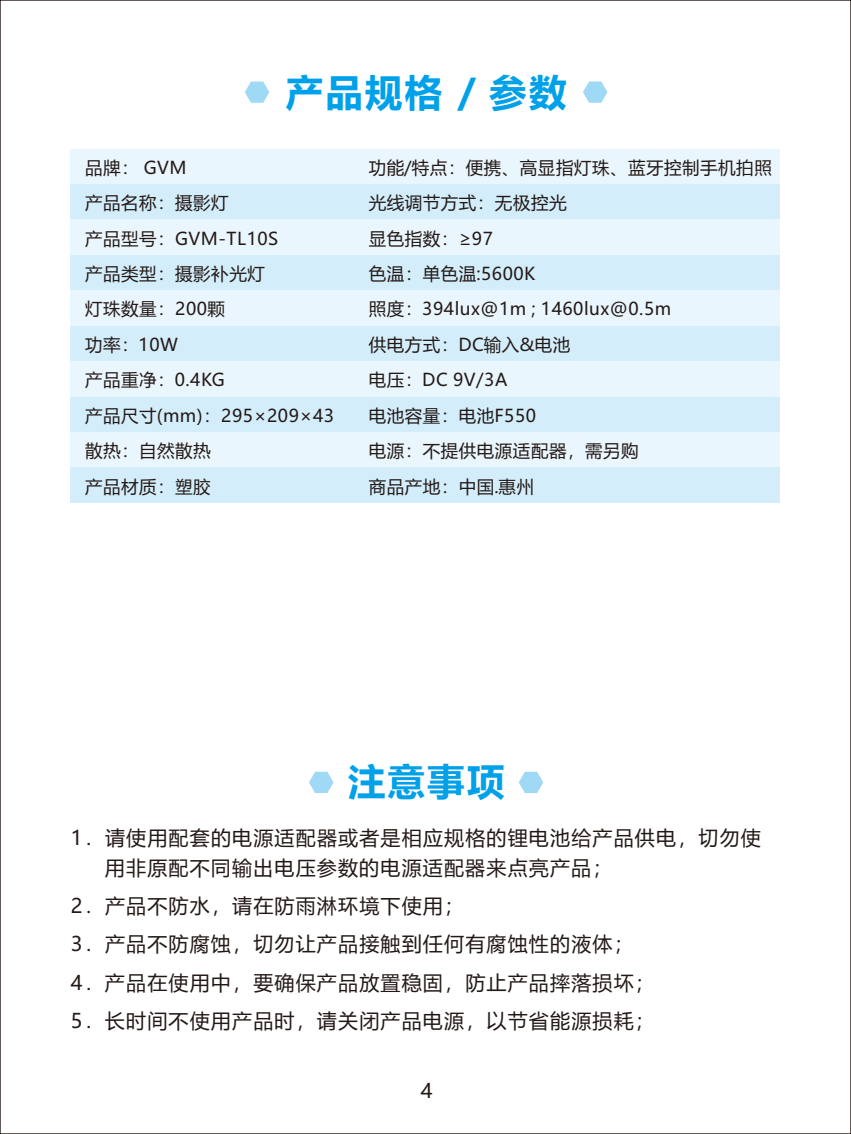
<style>
.page{position:relative;width:851px;height:1134px;background:#fff}
.page>*{position:absolute;margin:0;border:0;box-sizing:border-box;transform-origin:0 0}
.t1{font:700 37.5px "Microsoft Ya Hei";letter-spacing:.06em;color:#00a1e9}
.t2{font:20px/38px "Microsoft Ya Hei";letter-spacing:.06em;color:#231916}
.t3{font:17.5px/35.5px "Microsoft Ya Hei";letter-spacing:.03em;color:#231916}
</style>
<div class="page">
<div style="left:71px;top:149px;width:709px;height:35px;background:#eaf6fd"></div>
<div style="left:71px;top:184px;width:709px;height:36px;background:#d3edfb"></div>
<div style="left:71px;top:220px;width:709px;height:35px;background:#eaf6fd"></div>
<div style="left:71px;top:255px;width:709px;height:36px;background:#d3edfb"></div>
<div style="left:71px;top:291px;width:709px;height:35px;background:#eaf6fd"></div>
<div style="left:71px;top:326px;width:709px;height:35px;background:#d3edfb"></div>
<div style="left:71px;top:361px;width:709px;height:36px;background:#eaf6fd"></div>
<div style="left:71px;top:397px;width:709px;height:35px;background:#d3edfb"></div>
<div style="left:71px;top:432px;width:709px;height:36px;background:#eaf6fd"></div>
<div style="left:71px;top:468px;width:709px;height:35px;background:#d3edfb"></div>
<svg style="left:245px;top:82px;width:24px;height:21px"></svg>
<svg style="left:309px;top:772px;width:24px;height:21px"></svg>
<svg style="left:518px;top:772px;width:25px;height:21px"></svg>
<svg style="left:583px;top:82px;width:24px;height:21px"></svg>
<h1 class="t1" style="left:285px;top:76px;width:282px">产品规格 / 参数</h1>
<p class="t3" style="left:85px;top:151px;width:250px">品牌： GVM<br>产品名称：摄影灯<br>产品型号：GVM-TL10S<br>产品类型：摄影补光灯<br>灯珠数量：200颗<br>功率：10W<br>产品重净：0.4KG<br>产品尺寸(mm)：295×209×43散热：自然散热<br>产品材质：塑胶</p>
<p class="t3" style="left:368px;top:151px;width:404px">功能/特点：便携、高显指灯珠、蓝牙控制手机拍照光线调节方式：无极控光<br>显色指数：≥97<br>色温：单色温:5600K<br>照度：394lux@1m ; 1460lux@0.5m<br>供电方式：DC输入&amp;电池<br>电压：DC 9V/3A<br>电池容量：电池F550<br>电源：不提供电源适配器，需另购<br>商品产地：中国.惠州</p>
<h1 class="t1" style="left:347px;top:765px;width:158px">注意事项</h1>
<p class="t2" style="left:105px;top:824px;width:657px;line-height:30.5px;text-indent:-34px">1．请使用配套的电源适配器或者是相应规格的锂电池给产品供电，切勿使用非原配不同输出电压参数的电源适配器来点亮产品；</p>
<p class="t2" style="left:71px;top:889px;width:585px">2．产品不防水，请在防雨淋环境下使用；<br>3．产品不防腐蚀，切勿让产品接触到任何有腐蚀性的液体；<br>4．产品在使用中，要确保产品放置稳固，防止产品摔落损坏；<br>5．长时间不使用产品时，请关闭产品电源，以节省能源损耗；</p>
<p class="t2" style="left:420px;top:1073px;width:13px">4</p>
</div>
